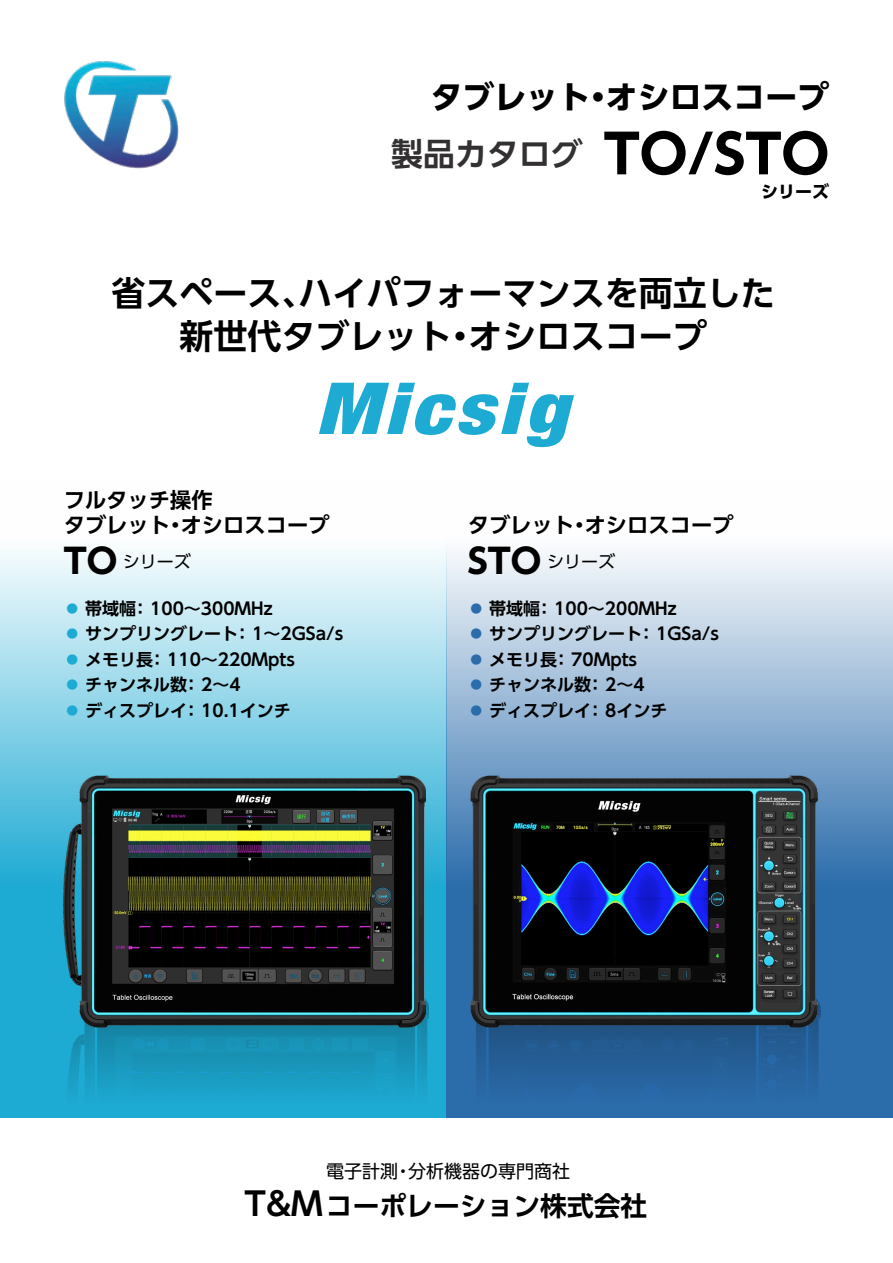
<style>
.page{position:relative;width:893px;height:1263px;background:#fff}
.page>*{position:absolute;margin:0;border:0;box-sizing:border-box;transform-origin:0 0}
.t1{font:700 34.05px/42.5px "UD Shin Go Pro De";color:#000;text-align:center}
.t2{font:700 31.95px "UD Shin Go Pro";color:#000}
.t3{font:700 31.95px "UD Shin Go Pro De";color:#333031}
.t4{font:700 26.85px "UD Shin Go Pro De";color:#000}
.t5{font:700 21.3px/25.5px "UD Shin Go Pro De";color:#000}
.t6{font:18px "UD Shin Go Pro";color:#000}
.t7{font:700 16.95px/25.5px "UD Shin Go Pro De";color:#000}
.t8{font:16.95px "UD Shin Go Pro";color:#000}
.t9{font:700 16.95px "UD Shin Go Pro";color:#000}
.s1{font-family:"UD Shin Go Pro";font-size:53.1px;color:#000}
.s2{font-weight:700;font-size:34.05px}
.s3{color:#1daad3}
.s4{color:#2b6cab}
.s5{font-size:32.1px}
</style>
<div class="page">
<svg style="left:0;top:551px;width:446px;height:567px;background:#8dd4e8"></svg>
<svg style="left:446px;top:543px;width:447px;height:575px;background:#97b6d5"></svg>
<svg style="left:319px;top:383px;width:255px;height:64px"></svg>
<img style="left:67px;top:991px;width:361px;height:123px">
<img style="left:471px;top:991px;width:361px;height:123px">
<img style="left:64px;top:774px;width:361px;height:255px">
<img style="left:468px;top:774px;width:361px;height:255px">
<img style="left:64px;top:61px;width:114px;height:108px">
<h2 class="t2" style="left:431px;top:71px;width:400px">タブレット・オシロスコープ</h2>
<h2 class="t3" style="left:391px;top:128px;width:439px">製品カタログ <span class="s1">TO/STO</span></h2>
<p class="t9" style="left:761px;top:178px;width:70px">シリーズ</p>
<h1 class="t1" style="left:111px;top:271px;width:665px">省スペース、ハイパフォーマンスを両立した新世代タブレット・オシロスコープ</h1>
<p class="t5" style="left:64px;top:486px;width:267px">フルタッチ操作<br>タブレット・オシロスコープ</p>
<p class="t8" style="left:64px;top:548px;width:129px"><span class="s2">TO</span> シリーズ</p>
<p class="t7" style="left:64px;top:595px;width:281px"><span class="s3">◦</span> 帯域幅：100〜300MHz<br><span class="s3">◦</span> サンプリングレート：1〜2GSa/s <span class="s3">◦</span> メモリ長：110〜220Mpts<br><span class="s3">◦</span> チャンネル数：2〜4<br><span class="s3">◦</span> ディスプレイ：10.1インチ</p>
<p class="t5" style="left:468px;top:512px;width:267px">タブレット・オシロスコープ</p>
<p class="t8" style="left:468px;top:548px;width:149px"><span class="s2">STO</span> シリーズ</p>
<p class="t7" style="left:468px;top:595px;width:253px"><span class="s4">◦</span> 帯域幅：100〜200MHz<br><span class="s4">◦</span> サンプリングレート：1GSa/s <span class="s4">◦</span> メモリ長：70Mpts<br><span class="s4">◦</span> チャンネル数：2〜4<br><span class="s4">◦</span> ディスプレイ：8インチ</p>
<p class="t6" style="left:326px;top:1156px;width:245px">電子計測・分析機器の専門商社</p>
<h3 class="t4" style="left:245px;top:1184px;width:404px"><span class="s5">T&amp;M</span>コーポレーション株式会社</h3>
</div>
